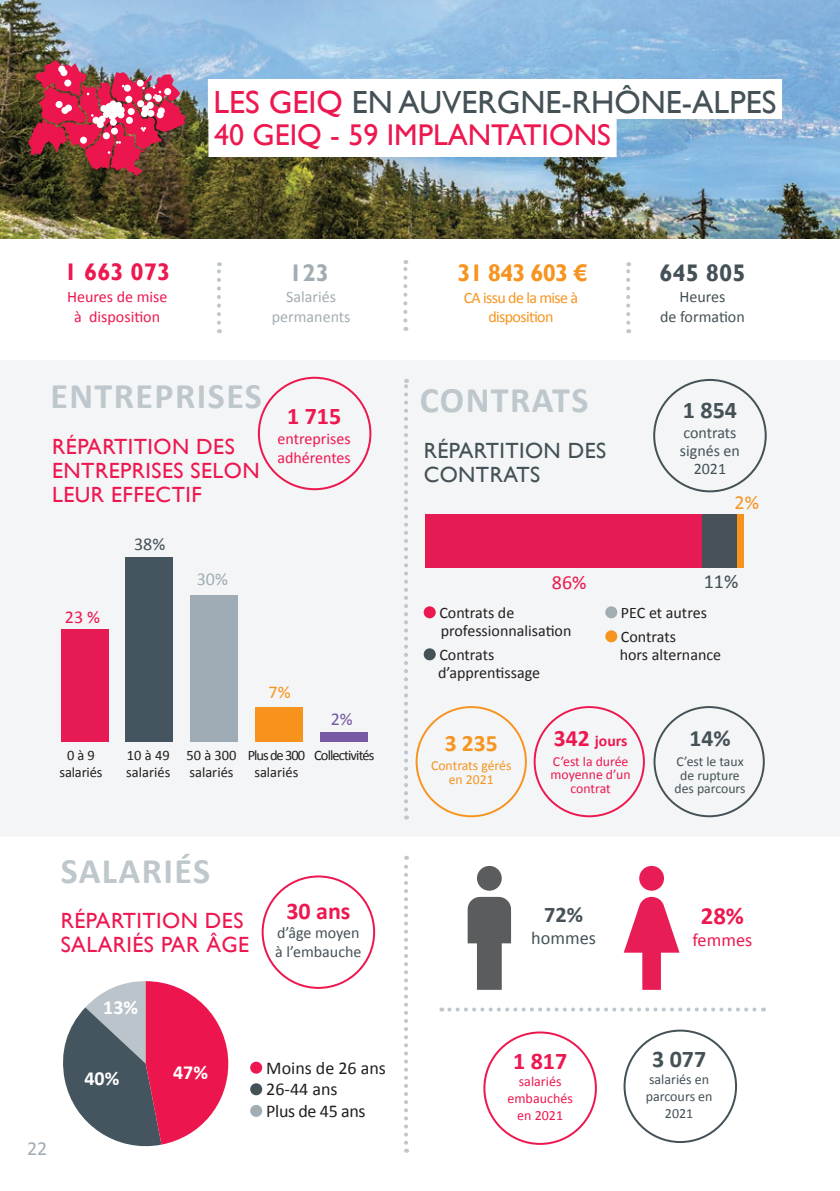
<style>
.page{position:relative;width:840px;height:1191px;background:#fff}
.page>*{position:absolute;margin:0;border:0;box-sizing:border-box;transform-origin:0 0}
.t1{font:700 36px "Calibri";letter-spacing:.04em;color:#bec7cc}
.t2{font:32px "Gill Sans";color:#445157}
.t3{font:30px "Gill Sans";color:#ed1850}
.t4{font:700 24.8px "Calibri";color:#ed1850}
.t5{font:700 24px "Calibri";color:#ed1850}
.t6{font:700 24px "Gill Sans";letter-spacing:-.04em;color:#f79420}
.t7{font:700 24px "Calibri";color:#445157}
.t8{font:700 24px "Gill Sans";color:#ed1850}
.t9{font:700 24px "Gill Sans";color:#445157}
.t10{font:700 24px "Gill Sans";color:#a2adb3}
.t11{font:700 23.6px "Calibri";color:#f79420}
.t12{font:700 23.6px "Calibri";color:#445157}
.t13{font:700 22.4px "Calibri";color:#445157}
.t14{font:22px/24px "Gill Sans";letter-spacing:.02em;color:#ed1850}
.t15{font:22px/24px "Gill Sans";letter-spacing:.02em;color:#445157}
.t16{font:700 20px "Calibri";color:#fff}
.t17{font:20px "Calibri";color:#ed1850}
.t18{font:20px "Calibri";color:#445157}
.t19{font:20px "Calibri";color:#a2adb3}
.t20{font:20px "Calibri";color:#f79420}
.t21{font:18.2px "Calibri";color:#445157}
.t22{font:18.2px "Calibri";color:#ed1850}
.t23{font:18px/21.6px "Calibri";color:#231f20}
.t24{font:18px "Calibri";color:#ed1850}
.t25{font:18px "Calibri";color:#445157}
.t26{font:18px "Calibri";color:#a2adb3}
.t27{font:18px "Calibri";color:#f79420}
.t28{font:18px "Calibri";color:#775aa4}
.t29{font:16px/18px "Calibri";color:#231f20}
.t30{font:16px/19.2px "Calibri";color:#445157;text-align:center}
.t31{font:16px/19.2px "Calibri";color:#ed1850;text-align:center}
.t32{font:16px/19.2px "Calibri";letter-spacing:-.04em;color:#f79420;text-align:center}
.t33{font:16px/19.2px "Calibri";color:#a2adb3;text-align:center}
.t34{font:700 15.6px "Calibri";color:#ed1850}
.t35{font:14.4px/17.4px "Calibri";color:#231f20;text-align:center}
.t36{font:14.4px "Calibri";letter-spacing:-.06em;color:#231f20}
.t37{font:14px/16.8px "Calibri";color:#445157;text-align:center}
.t38{font:14px/16.8px "Calibri";color:#ed1850;text-align:center}
.t39{font:13.8px/13.8px "Calibri";color:#445157;text-align:center}
.t40{font:13.8px/13.8px "Calibri";color:#ed1850;text-align:center}
.t41{font:13.8px/13.8px "Calibri";color:#f79420;text-align:center}
.s1{color:#ed1850}
.s2{font-size:23.6px}
</style>
<div class="page">
<hr style="left:839px;top:282px;width:1px;height:607px;background:#f3f5f6">
<div style="left:0;top:360px;width:839px;height:476px;background:#f3f5f6"></div>
<img style="left:0;top:0;width:839px;height:238px">
<div style="left:208px;top:79px;width:573px;height:40px;background:#fff"></div>
<div style="left:208px;top:117px;width:408px;height:40px;background:#fff"></div>
<svg style="left:63px;top:981px;width:165px;height:166px"></svg>
<div style="left:483px;top:1031px;width:113px;height:113px;border:2px solid #ed1850;border-radius:50%"></div>
<div style="left:623px;top:1029px;width:113px;height:114px;border:2px solid #445157;border-radius:50%"></div>
<div style="left:250px;top:1061px;width:12px;height:12px;background:#ed1850;border-radius:50%"></div>
<div style="left:250px;top:1083px;width:12px;height:12px;background:#445157;border-radius:50%"></div>
<div style="left:250px;top:1104px;width:12px;height:12px;background:#a2adb3;border-radius:50%"></div>
<svg style="left:404px;top:379px;width:4px;height:430px"></svg>
<svg style="left:404px;top:855px;width:4px;height:287px"></svg>
<div style="left:476px;top:866px;width:25px;height:24px;background:#5a5c5d;border-radius:50%"></div>
<svg style="left:467px;top:897px;width:43px;height:92px"></svg>
<div style="left:639px;top:866px;width:24px;height:24px;background:#e91d55;border-radius:50%"></div>
<svg style="left:623px;top:897px;width:56px;height:92px"></svg>
<svg style="left:449px;top:1007px;width:314px;height:4px"></svg>
<svg style="left:217px;top:262px;width:4px;height:61px"></svg>
<svg style="left:403px;top:260px;width:4px;height:60px"></svg>
<svg style="left:626px;top:262px;width:4px;height:61px"></svg>
<div style="left:261px;top:875px;width:114px;height:114px;border:2px solid #ed1850;border-radius:50%"></div>
<div style="left:258px;top:377px;width:113px;height:113px;border:2px solid #ed1850;border-radius:50%"></div>
<div style="left:319px;top:732px;width:48px;height:9px;background:#7759a5"></div>
<div style="left:255px;top:707px;width:47px;height:34px;background:#f7931d"></div>
<div style="left:190px;top:595px;width:48px;height:146px;background:#9fabb5"></div>
<div style="left:125px;top:557px;width:48px;height:184px;background:#45555f"></div>
<div style="left:61px;top:629px;width:47px;height:112px;background:#e71b53"></div>
<div style="left:423px;top:606px;width:12px;height:12px;background:#ed1850;border-radius:50%"></div>
<div style="left:423px;top:648px;width:12px;height:12px;background:#445157;border-radius:50%"></div>
<div style="left:605px;top:606px;width:12px;height:12px;background:#a2adb3;border-radius:50%"></div>
<div style="left:605px;top:630px;width:12px;height:12px;background:#f79420;border-radius:50%"></div>
<div style="left:652px;top:379px;width:114px;height:113px;border:2px solid #445157;border-radius:50%"></div>
<div style="left:736px;top:514px;width:7px;height:54px;background:#f7931d"></div>
<div style="left:701px;top:514px;width:35px;height:54px;background:#465258"></div>
<div style="left:424px;top:514px;width:277px;height:54px;background:#e71b53"></div>
<div style="left:415px;top:706px;width:111px;height:111px;border:2px solid #f79420;border-radius:50%"></div>
<div style="left:653px;top:706px;width:111px;height:111px;border:2px solid #445157;border-radius:50%"></div>
<div style="left:533px;top:706px;width:111px;height:111px;border:2px solid #ed1850;border-radius:50%"></div>
<img style="left:28px;top:61px;width:158px;height:115px">
<div style="left:100px;top:105px;width:7px;height:7px;background:#fff;border-radius:50%"></div>
<div style="left:141px;top:110px;width:7px;height:7px;background:#fff;border-radius:50%"></div>
<div style="left:155px;top:95px;width:7px;height:7px;background:#fff;border-radius:50%"></div>
<div style="left:147px;top:102px;width:7px;height:7px;background:#fff;border-radius:50%"></div>
<div style="left:117px;top:107px;width:8px;height:7px;background:#fff;border-radius:50%"></div>
<div style="left:111px;top:128px;width:7px;height:7px;background:#fff;border-radius:50%"></div>
<div style="left:114px;top:106px;width:7px;height:7px;background:#fff;border-radius:50%"></div>
<h3 class="t8" style="left:64px;top:257px;width:108px">1 663 073</h3>
<p class="t31" style="left:67px;top:287px;width:102px">Heures de mise à disposition</p>
<h2 class="t2" style="left:213px;top:84px;width:564px"><span class="s1">LES GEIQ</span> EN AUVERGNE-RHÔNE-ALPES</h2>
<h3 class="t3" style="left:214px;top:118px;width:398px">40 GEIQ - 59 IMPLANTATIONS</h3>
<h3 class="t10" style="left:289px;top:258px;width:41px">123</h3>
<p class="t33" style="left:272px;top:287px;width:80px">Salariés permanents</p>
<h3 class="t6" style="left:457px;top:258px;width:132px">31 843 603 €</h3>
<p class="t32" style="left:463px;top:287px;width:116px">CA issu de la mise à disposition</p>
<h3 class="t9" style="left:659px;top:258px;width:88px">645 805</h3>
<p class="t30" style="left:659px;top:287px;width:86px">Heures<br>de formation</p>
<h1 class="t1" style="left:50px;top:374px;width:213px">ENTREPRISES</h1>
<h3 class="t14" style="left:52px;top:435px;width:209px">RÉPARTITION DES<br>ENTREPRISES SELON<br>LEUR EFFECTIF</h3>
<p class="t24" style="left:65px;top:605px;width:37px">23 %</p>
<p class="t25" style="left:134px;top:533px;width:33px">38%</p>
<p class="t26" style="left:196px;top:567px;width:33px">30%</p>
<h3 class="t5" style="left:287px;top:401px;width:56px">1 715</h3>
<p class="t31" style="left:277px;top:428px;width:75px;text-align:left">entreprises adhérentes</p>
<p class="t27" style="left:268px;top:680px;width:24px">7%</p>
<p class="t28" style="left:330px;top:707px;width:24px">2%</p>
<p class="t35" style="left:59px;top:745px;width:44px">0 à 9 salariés</p>
<p class="t35" style="left:126px;top:745px;width:45px;text-align:left">10 à 49 salariés</p>
<p class="t35" style="left:186px;top:745px;width:52px;text-align:left">50 à 300 salariés</p>
<p class="t35" style="left:248px;top:745px;width:59px">Plus de 300 salariés</p>
<p class="t36" style="left:314px;top:746px;width:62px">Collectivités</p>
<h1 class="t1" style="left:61px;top:849px;width:151px">SALARIÉS</h1>
<h3 class="t14" style="left:61px;top:909px;width:190px">RÉPARTITION DES<br>SALARIÉS PAR ÂGE</h3>
<p class="t16" style="left:103px;top:994px;width:36px">13%</p>
<h3 class="t5" style="left:286px;top:896px;width:66px">30 ans</h3>
<p class="t30" style="left:275px;top:922px;width:88px;text-align:left">d’âge moyen à l’embauche</p>
<p class="t19" style="left:27px;top:1135px;width:22px">22</p>
<p class="t16" style="left:84px;top:1066px;width:36px">40%</p>
<p class="t16" style="left:173px;top:1060px;width:36px">47%</p>
<p class="t23" style="left:266px;top:1056px;width:121px">Moins de 26 ans<br>26-44 ans<br>Plus de 45 ans</p>
<h1 class="t1" style="left:419px;top:378px;width:170px">CONTRATS</h1>
<h3 class="t15" style="left:423px;top:439px;width:184px">RÉPARTITION DES<br>CONTRATS</h3>
<h3 class="t7" style="left:682px;top:395px;width:56px">1 854</h3>
<p class="t30" style="left:679px;top:422px;width:62px;line-height:18px">contrats signés en<br>2021</p>
<p class="t20" style="left:734px;top:490px;width:26px">2%</p>
<p class="t17" style="left:551px;top:570px;width:36px">86%</p>
<p class="t18" style="left:703px;top:569px;width:36px">11%</p>
<p class="t29" style="left:439px;top:603px;width:133px">Contrats de professionnalisation</p>
<p class="t29" style="left:438px;top:645px;width:103px">Contrats d’apprentissage</p>
<p class="t29" style="left:620px;top:600px;width:87px;line-height:24px">PEC et autres<br>Contrats</p>
<p class="t29" style="left:619px;top:645px;width:103px">hors alternance</p>
<h3 class="t11" style="left:444px;top:728px;width:55px">3 235</h3>
<p class="t41" style="left:431px;top:758px;width:82px">Contrats gérés en 2021</p>
<p class="t34" style="left:553px;top:731px;width:75px"><span class="s2">342</span> jours</p>
<p class="t40" style="left:550px;top:753px;width:82px">C’est la durée moyenne d’un contrat</p>
<h3 class="t12" style="left:689px;top:724px;width:42px">14%</h3>
<p class="t39" style="left:674px;top:754px;width:72px">C’est le taux de rupture des parcours</p>
<h3 class="t13" style="left:544px;top:900px;width:40px">72%</h3>
<p class="t21" style="left:531px;top:926px;width:66px">hommes</p>
<h3 class="t5" style="left:513px;top:1046px;width:56px">1 817</h3>
<p class="t38" style="left:507px;top:1072px;width:67px">salariés embauchés en 2021</p>
<h3 class="t4" style="left:700px;top:900px;width:45px">28%</h3>
<p class="t22" style="left:692px;top:928px;width:61px">femmes</p>
<h3 class="t7" style="left:651px;top:1044px;width:56px">3 077</h3>
<p class="t37" style="left:645px;top:1070px;width:68px">salariés en parcours en<br>2021</p>
</div>
